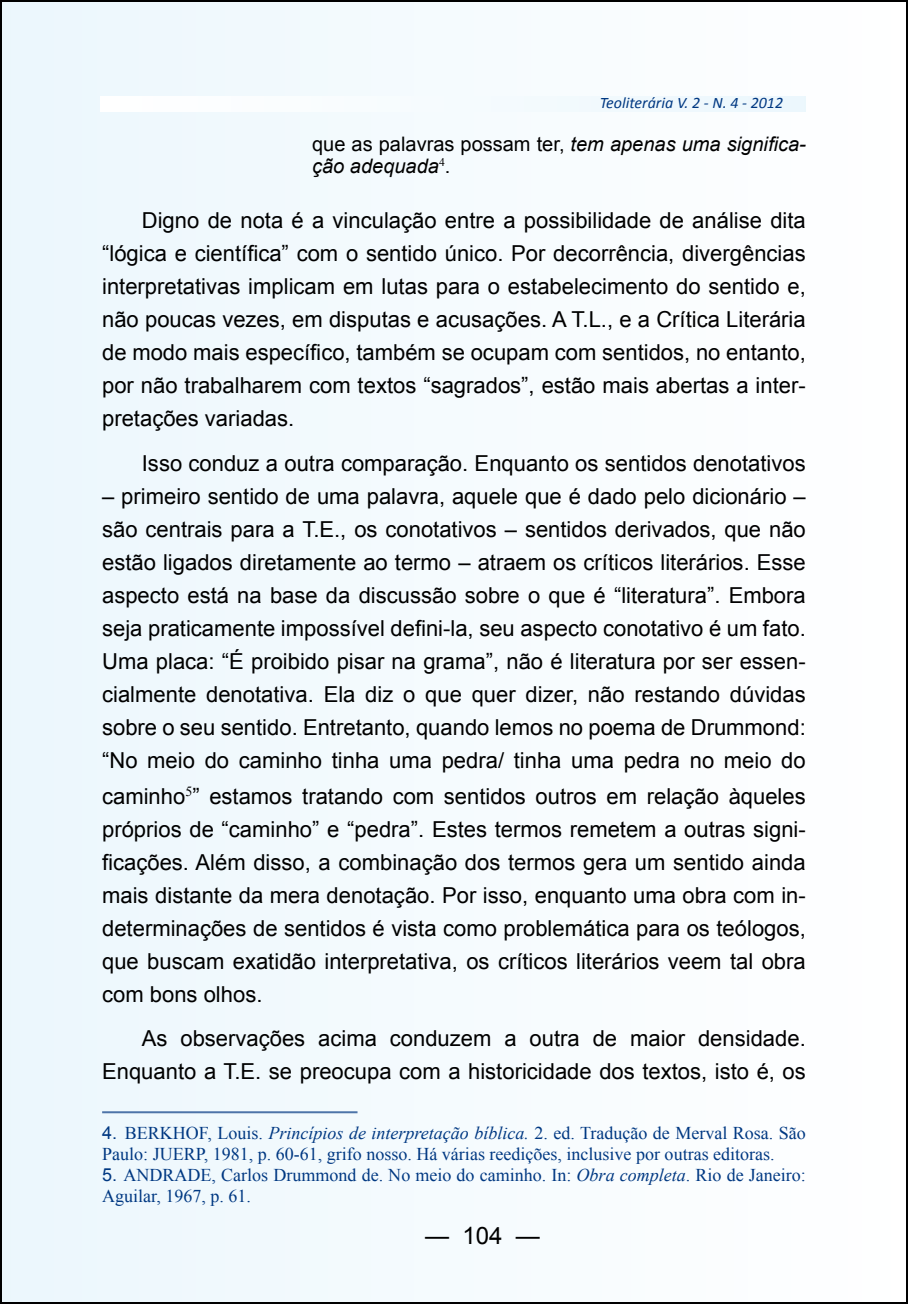
<style>
.page{position:relative;width:908px;height:1304px;background:#fff}
.page>*{position:absolute;margin:0;border:0;box-sizing:border-box;transform-origin:0 0}
.t1{font:24px "Arial";color:#000}
.t2{font:22px/33px "Arial";color:#000;text-align:justify}
.t3{font:italic 20px/22px "Arial";color:#000}
.t4{font:18px/21px "Times New Roman";color:#003882}
.t5{font:italic 16px "Calibri";color:#003882}
.s1{font-style:normal}
.s2{font-family:"Arial"}
.s3{font-style:italic}
</style>
<div class="page">
<div style="left:1px;top:1px;width:905px;height:1302px;background:#f5fbfe"></div>
<hr style="left:102px;top:1111px;width:255px;height:2px;background:#4d74a8">
<p class="t5" style="left:599px;top:93px;width:185px">Teoliterária V. 2 - N. 4 - 2012</p>
<p class="t3" style="left:312px;top:133px;width:495px"><span class="s1">que as palavras possam ter,</span> tem apenas uma significa&shy;ção adequada<sup>4</sup><span class="s1">.</span></p>
<p class="t2" style="left:102px;top:204px;width:705px;text-indent:40px">Digno de nota é a vinculação entre a possibilidade de análise dita “lógica e científica” com o sentido único. Por decorrência, divergências interpretativas implicam em lutas para o estabelecimento do sentido e, não poucas vezes, em disputas e acusações. A T.L., e a Crítica Literária de modo mais específico, também se ocupam com sentidos, no entanto, por não trabalharem com textos “sagrados”, estão mais abertas a inter&shy;pretações variadas.</p>
<p class="t2" style="left:142px;top:447px;width:665px">Isso conduz a outra comparação. Enquanto os sentidos denotativos</p>
<p class="t2" style="left:102px;top:480px;width:705px">– primeiro sentido de uma palavra, aquele que é dado pelo dicionário – são centrais para a T.E., os conotativos – sentidos derivados, que não estão ligados diretamente ao termo – atraem os críticos literários. Esse aspecto está na base da discussão sobre o que é “literatura”. Embora seja praticamente impossível defini-la, seu aspecto conotativo é um fato.<br>Uma placa: “É proibido pisar na grama”, não é literatura por ser essen&shy;cialmente denotativa. Ela diz o que quer dizer, não restando dúvidas sobre o seu sentido. Entretanto, quando lemos no poema de Drummond: “No meio do caminho tinha uma pedra/ tinha uma pedra no meio do</p>
<p class="t2" style="left:102px;top:780px;width:705px">caminho<sup>5</sup>” estamos tratando com sentidos outros em relação àqueles próprios de “caminho” e “pedra”. Estes termos remetem a outras signi&shy;ficações. Além disso, a combinação dos termos gera um sentido ainda mais distante da mera denotação. Por isso, enquanto uma obra com in&shy;determinações de sentidos é vista como problemática para os teólogos, que buscam exatidão interpretativa, os críticos literários veem tal obra com bons olhos.</p>
<p class="t2" style="left:102px;top:1022px;width:705px;text-align:right">As observações acima conduzem a outra de maior densidade.<br>Enquanto a T.E. se preocupa com a historicidade dos textos, isto é, os</p>
<p class="t4" style="left:102px;top:1122px;width:705px"><span class="s2">4.</span> BERKHOF, Louis. <span class="s3">Princípios de interpretação bíblica.</span> 2. ed. Tradução de Merval Rosa. São<br>Paulo: JUERP, 1981, p. 60-61, grifo nosso. Há várias reedições, inclusive por outras editoras.</p>
<p class="t4" style="left:102px;top:1164px;width:705px"><span class="s2">5.</span> ANDRADE, Carlos Drummond de. No meio do caminho. In: <span class="s3">Obra completa</span>. Rio de Janeiro:<br>Aguilar, 1967, p. 61.</p>
<p class="t1" style="left:425px;top:1219px;width:116px">— 104 —</p>
</div>
